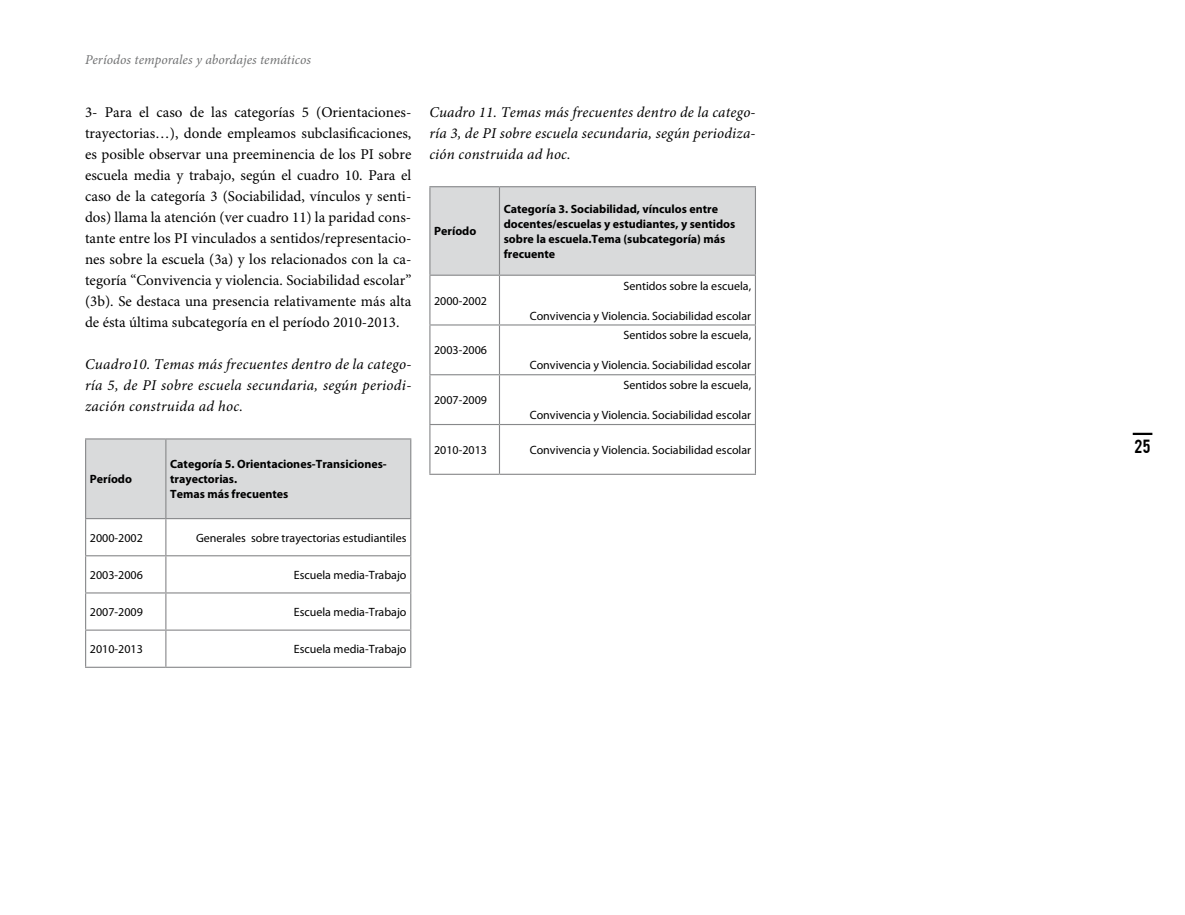
<style>
.page{position:relative;width:1185px;height:915px;background:#fff}
.page>*{position:absolute;margin:0;border:0;box-sizing:border-box;transform-origin:0 0}
.t1{font:15px/21px "Minion Pro";color:#000;text-align:justify}
.t2{font:italic 15px/21px "Minion Pro";letter-spacing:.015em;color:#000;text-align:justify}
.t3{font:15px "Bebas";color:#000}
.t4{font:italic 13.5px "Minion Pro";letter-spacing:.005em;color:#707172}
.t5{font:12px "Myriad Pro";color:#000}
.t6{font:700 12px/15px "Myriad Pro";color:#000}
</style>
<div class="page">
<hr style="left:1132px;top:432px;width:20px;height:3px;background:#000">
<div style="left:86px;top:439px;width:324px;height:79px;background:#d9dadb"></div>
<hr style="left:85px;top:438px;width:81px;height:1px;background:#87888a">
<hr style="left:85px;top:439px;width:1px;height:79px;background:#87888a">
<hr style="left:166px;top:438px;width:245px;height:1px;background:#87888a">
<hr style="left:165px;top:439px;width:1px;height:79px;background:#87888a">
<hr style="left:410px;top:439px;width:1px;height:79px;background:#87888a">
<hr style="left:85px;top:518px;width:81px;height:1px;background:#87888a">
<hr style="left:85px;top:519px;width:1px;height:36px;background:#87888a">
<hr style="left:166px;top:518px;width:245px;height:1px;background:#87888a">
<hr style="left:165px;top:519px;width:1px;height:36px;background:#87888a">
<hr style="left:410px;top:519px;width:1px;height:36px;background:#87888a">
<hr style="left:85px;top:555px;width:81px;height:1px;background:#87888a">
<hr style="left:85px;top:556px;width:1px;height:36px;background:#87888a">
<hr style="left:166px;top:555px;width:245px;height:1px;background:#87888a">
<hr style="left:165px;top:556px;width:1px;height:36px;background:#87888a">
<hr style="left:410px;top:556px;width:1px;height:36px;background:#87888a">
<hr style="left:85px;top:592px;width:81px;height:1px;background:#87888a">
<hr style="left:85px;top:593px;width:1px;height:36px;background:#87888a">
<hr style="left:166px;top:592px;width:245px;height:1px;background:#87888a">
<hr style="left:165px;top:593px;width:1px;height:36px;background:#87888a">
<hr style="left:410px;top:593px;width:1px;height:36px;background:#87888a">
<hr style="left:85px;top:629px;width:81px;height:1px;background:#87888a">
<hr style="left:85px;top:630px;width:1px;height:36px;background:#87888a">
<hr style="left:166px;top:629px;width:245px;height:1px;background:#87888a">
<hr style="left:165px;top:630px;width:1px;height:36px;background:#87888a">
<hr style="left:410px;top:630px;width:1px;height:36px;background:#87888a">
<hr style="left:85px;top:666px;width:81px;height:1px;background:#87888a">
<hr style="left:166px;top:666px;width:245px;height:1px;background:#87888a">
<div style="left:430px;top:187px;width:325px;height:87px;background:#d9dadb"></div>
<hr style="left:429px;top:186px;width:70px;height:1px;background:#87888a">
<hr style="left:429px;top:187px;width:1px;height:87px;background:#87888a">
<hr style="left:499px;top:186px;width:257px;height:1px;background:#87888a">
<hr style="left:499px;top:187px;width:1px;height:87px;background:#87888a">
<hr style="left:755px;top:187px;width:1px;height:87px;background:#87888a">
<hr style="left:429px;top:274px;width:70px;height:2px;background:#87888a">
<hr style="left:429px;top:276px;width:1px;height:48px;background:#87888a">
<hr style="left:499px;top:274px;width:257px;height:2px;background:#87888a">
<hr style="left:499px;top:276px;width:1px;height:48px;background:#87888a">
<hr style="left:755px;top:276px;width:1px;height:48px;background:#87888a">
<hr style="left:429px;top:324px;width:70px;height:1px;background:#87888a">
<hr style="left:429px;top:325px;width:1px;height:49px;background:#87888a">
<hr style="left:499px;top:324px;width:257px;height:1px;background:#87888a">
<hr style="left:499px;top:325px;width:1px;height:49px;background:#87888a">
<hr style="left:755px;top:325px;width:1px;height:49px;background:#87888a">
<hr style="left:429px;top:374px;width:70px;height:1px;background:#87888a">
<hr style="left:429px;top:375px;width:1px;height:49px;background:#87888a">
<hr style="left:499px;top:374px;width:257px;height:1px;background:#87888a">
<hr style="left:499px;top:375px;width:1px;height:49px;background:#87888a">
<hr style="left:755px;top:375px;width:1px;height:49px;background:#87888a">
<hr style="left:429px;top:424px;width:70px;height:1px;background:#87888a">
<hr style="left:429px;top:425px;width:1px;height:48px;background:#87888a">
<hr style="left:499px;top:424px;width:257px;height:1px;background:#87888a">
<hr style="left:499px;top:425px;width:1px;height:48px;background:#87888a">
<hr style="left:755px;top:425px;width:1px;height:48px;background:#87888a">
<hr style="left:429px;top:473px;width:70px;height:1px;background:#87888a">
<hr style="left:499px;top:473px;width:257px;height:1px;background:#87888a">
<p class="t4" style="left:85px;top:50px;width:227px">Períodos temporales y abordajes temáticos</p>
<p class="t1" style="left:85px;top:102px;width:328px">3- Para el caso de las categorías 5 (Orientaciones&shy;trayectorias…), donde empleamos subclasificaciones, es posible observar una preeminencia de los PI sobre escuela media y trabajo, según el cuadro 10. Para el caso de la categoría 3 (Sociabilidad, vínculos y senti&shy;dos) llama la atención (ver cuadro 11) la paridad cons&shy;tante entre los PI vinculados a sentidos/representacio&shy;nes sobre la escuela (3a) y los relacionados con la ca&shy;tegoría “Convivencia y violencia. Sociabilidad escolar” (3b). Se destaca una presencia relativamente más alta de ésta última subcategoría en el período 2010-2013.</p>
<p class="t2" style="left:85px;top:354px;width:328px">Cuadro10. Temas más frecuentes dentro de la catego&shy;ría 5, de PI sobre escuela secundaria, según periodi&shy;zación construida ad hoc.</p>
<p class="t6" style="left:90px;top:471px;width:44px">Período</p>
<p class="t6" style="left:170px;top:456px;width:218px">Categoría 5. Orientaciones-Transiciones&shy;trayectorias.<br>Temas más frecuentes</p>
<p class="t5" style="left:90px;top:530px;width:54px">2000-2002</p>
<p class="t5" style="left:196px;top:530px;width:212px">Generales sobre trayectorias estudiantiles</p>
<p class="t5" style="left:90px;top:567px;width:54px">2003-2006</p>
<p class="t5" style="left:294px;top:567px;width:114px">Escuela media-Trabajo</p>
<p class="t5" style="left:90px;top:604px;width:54px">2007-2009</p>
<p class="t5" style="left:294px;top:604px;width:114px">Escuela media-Trabajo</p>
<p class="t5" style="left:90px;top:641px;width:54px">2010-2013</p>
<p class="t5" style="left:294px;top:641px;width:114px">Escuela media-Trabajo</p>
<p class="t2" style="left:429px;top:102px;width:328px">Cuadro 11. Temas más frecuentes dentro de la catego&shy;ría 3, de PI sobre escuela secundaria, según periodiza&shy;ción construida ad hoc.</p>
<p class="t6" style="left:434px;top:223px;width:44px">Período</p>
<p class="t5" style="left:434px;top:293px;width:54px">2000-2002</p>
<p class="t5" style="left:434px;top:343px;width:54px">2003-2006</p>
<p class="t5" style="left:434px;top:392px;width:54px">2007-2009</p>
<p class="t6" style="left:504px;top:201px;width:233px">Categoría 3. Sociabilidad, vínculos entre docentes/escuelas y estudiantes, y sentidos sobre la escuela.Tema (subcategoría) más frecuente</p>
<p class="t5" style="left:623px;top:278px;width:129px">Sentidos sobre la escuela,</p>
<p class="t5" style="left:530px;top:308px;width:223px">Convivencia y Violencia. Sociabilidad escolar</p>
<p class="t5" style="left:623px;top:328px;width:129px">Sentidos sobre la escuela,</p>
<p class="t5" style="left:530px;top:358px;width:223px">Convivencia y Violencia. Sociabilidad escolar</p>
<p class="t5" style="left:623px;top:377px;width:129px">Sentidos sobre la escuela,</p>
<p class="t5" style="left:530px;top:407px;width:223px">Convivencia y Violencia. Sociabilidad escolar</p>
<p class="t5" style="left:434px;top:442px;width:54px">2010-2013</p>
<p class="t5" style="left:530px;top:442px;width:223px">Convivencia y Violencia. Sociabilidad escolar</p>
<p class="t3" style="left:1134px;top:435px;width:17px">25</p>
</div>
